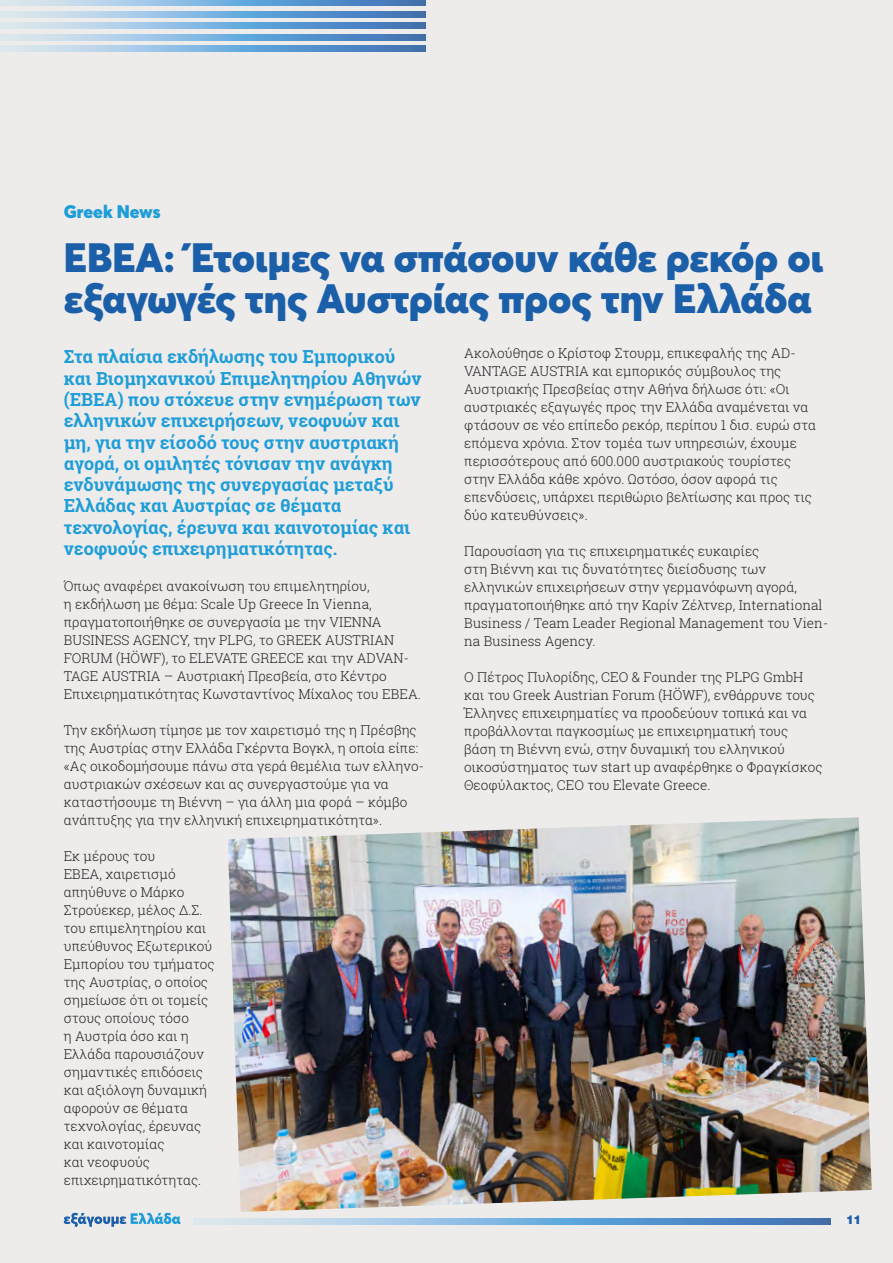
<style>
.page{position:relative;width:893px;height:1263px;background:#edeceb}
.page>*{position:absolute;margin:0;border:0;box-sizing:border-box;transform-origin:0 0}
.t1{font:900 40.5px/40.5px "Averta";letter-spacing:-.005em;color:#1b5fa9}
.t2{font:700 18px/21.3px "Roboto Slab";letter-spacing:-.005em;color:#1e9dd8}
.t3{font:900 18px "Averta";color:#1e9dd8}
.t4{font:300 13.5px/18px "Roboto Slab";letter-spacing:.005em;color:#231f20}
.t5{font:900 12px "UB Helvetica";color:#1b5fa9}
</style>
<div class="page">
<svg style="left:0;top:0;width:426px;height:6px;background:#83b0d9"></svg>
<svg style="left:0;top:23px;width:426px;height:6px;background:#83b0d9"></svg>
<svg style="left:0;top:46px;width:426px;height:5px;background:#83b0d9"></svg>
<svg style="left:0;top:11px;width:426px;height:6px;background:#83b0d9"></svg>
<svg style="left:0;top:34px;width:426px;height:6px;background:#83b0d9"></svg>
<svg style="left:64px;top:1213px;width:117px;height:14px"></svg>
<svg style="left:194px;top:1219px;width:637px;height:5px;background:#83b0d9"></svg>
<img style="left:228px;top:817px;width:644px;height:395px">
<h2 class="t3" style="left:64px;top:200px;width:98px">Greek News</h2>
<h1 class="t1" style="left:64px;top:237px;width:761px">ΕΒΕΑ: Έτοιμες να σπάσουν κάθε ρεκόρ οι εξαγωγές της Αυστρίας προς την Ελλάδα</h1>
<p class="t2" style="left:64px;top:346px;width:359px">Στα πλαίσια εκδήλωσης του Εμπορικού και Βιομηχανικού Επιμελητηρίου Αθηνών (EBEA) που στόχευε στην ενημέρωση των ελληνικών επιχειρήσεων, νεοφυών και μη, για την είσοδό τους στην αυστριακή αγορά, οι ομιλητές τόνισαν την ανάγκη ενδυνάμωσης της συνεργασίας μεταξύ Ελλάδας και Αυστρίας σε θέματα τεχνολογίας, έρευνα και καινοτομίας και νεοφυούς επιχειρηματικότητας.</p>
<p class="t4" style="left:64px;top:577px;width:359px">Όπως αναφέρει ανακοίνωση του επιμελητηρίου,<br>η εκδήλωση με θέμα: Scale Up Greece In Vienna, πραγματοποιήθηκε σε συνεργασία με την VIENNA BUSINESS AGENCY, την PLPG, το GREEK AUSTRIAN FORUM (HÖWF), το ELEVATE GREECE και την ADVAN-TAGE AUSTRIA – Αυστριακή Πρεσβεία, στο Κέντρο Επιχειρηματικότητας Κωνσταντίνος Μίχαλος του ΕΒΕΑ.</p>
<p class="t4" style="left:64px;top:721px;width:362px">Την εκδήλωση τίμησε με τον χαιρετισμό της η Πρέσβης της Αυστρίας στην Ελλάδα Γκέρντα Βογκλ, η οποία είπε: «Ας οικοδομήσουμε πάνω στα γερά θεμέλια των ελληνο&shy;αυστριακών σχέσεων και ας συνεργαστούμε για να καταστήσουμε τη Βιέννη – για άλλη μια φορά – κόμβο ανάπτυξης για την ελληνική επιχειρηματικότητα».</p>
<p class="t4" style="left:64px;top:847px;width:152px">Εκ μέρους του<br>ΕΒΕΑ, χαιρετισμό απηύθυνε ο Μάρκο<br>Στρούεκερ, μέλος Δ.Σ. του επιμελητηρίου και υπεύθυνος Εξωτερικού<br>Εμπορίου του τμήματος της Αυστρίας, ο οποίος σημείωσε ότι οι τομείς στους οποίους τόσο<br>η Αυστρία όσο και η<br>Ελλάδα παρουσιάζουν σημαντικές επιδόσεις και αξιόλογη δυναμική αφορούν σε θέματα τεχνολογίας, έρευνας και καινοτομίας<br>και νεοφυούς επιχειρηματικότητας.</p>
<p class="t4" style="left:464px;top:344px;width:353px">Ακολούθησε ο Κρίστοφ Στουρμ, επικεφαλής της AD-VANTAGE AUSTRIA και εμπορικός σύμβουλος της Αυστριακής Πρεσβείας στην Αθήνα δήλωσε ότι: «Οι αυστριακές εξαγωγές προς την Ελλάδα αναμένεται να φτάσουν σε νέο επίπεδο ρεκόρ, περίπου 1 δισ. ευρώ στα επόμενα χρόνια. Στον τομέα των υπηρεσιών, έχουμε περισσότερους από 600.000 αυστριακούς τουρίστες στην Ελλάδα κάθε χρόνο. Ωστόσο, όσον αφορά τις επενδύσεις, υπάρχει περιθώριο βελτίωσης και προς τις δύο κατευθύνσεις».</p>
<p class="t4" style="left:464px;top:542px;width:366px">Παρουσίαση για τις επιχειρηματικές ευκαιρίες<br>στη Βιέννη και τις δυνατότητες διείσδυσης των ελληνικών επιχειρήσεων στην γερμανόφωνη αγορά, πραγματοποιήθηκε από την Καρίν Ζέλτνερ, International Business / Team Leader Regional Management του Vien&shy;na Business Agency.</p>
<p class="t4" style="left:464px;top:668px;width:360px">Ο Πέτρος Πυλορίδης, CEO &amp; Founder της PLPG GmbH και του Greek Austrian Forum (HÖWF), ενθάρρυνε τους Έλληνες επιχειρηματίες να προοδεύουν τοπικά και να προβάλλονται παγκοσμίως με επιχειρηματική τους βάση τη Βιέννη ενώ, στην δυναμική του ελληνικού οικοσύστηματος των start up αναφέρθηκε ο Φραγκίσκος Θεοφύλακτος, CEO του Elevate Greece.</p>
<p class="t5" style="left:846px;top:1212px;width:17px">11</p>
</div>
